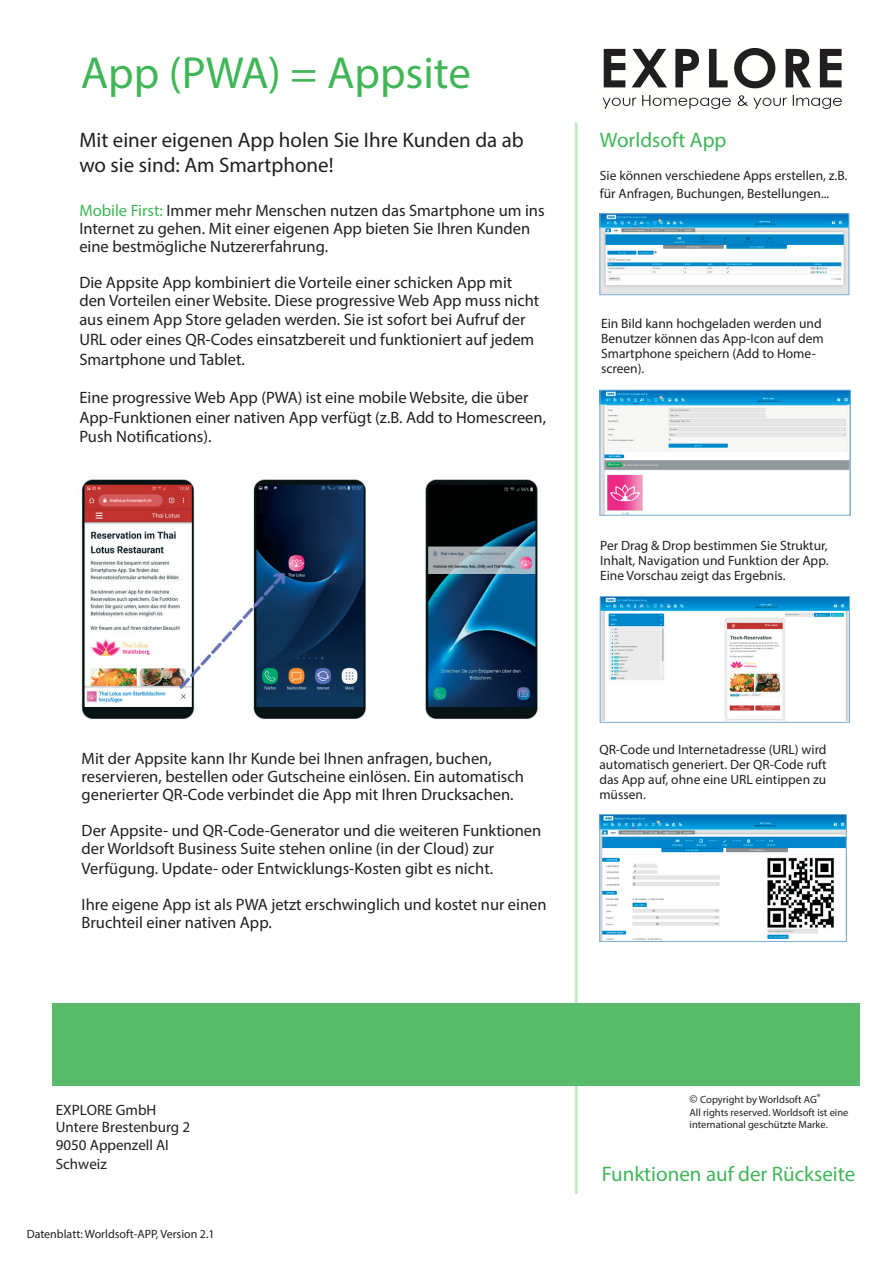
<style>
.page{position:relative;width:893px;height:1263px;background:#fff}
.page>*{position:absolute;margin:0;border:0;box-sizing:border-box;transform-origin:0 0}
.t1{font:45px "Myriad Pro";color:#40b657}
.t2{font:21px/25.2px "Myriad Pro";color:#231f20}
.t3{font:21px "Myriad Pro";color:#40b657}
.t4{font:16.5px/18px "Myriad Pro";color:#231f20}
.t5{font:15px/18px "Myriad Pro";color:#231f20}
.t6{font:13.5px/15px "Myriad Pro";color:#231f20}
.t7{font:12px "Myriad Pro";color:#231f20}
.t8{font:10.5px/12.6px "Myriad Pro";color:#231f20}
.s1{color:#40b657}
.s2{font-size:12px}
</style>
<div class="page">
<hr style="left:575px;top:122px;width:3px;height:1072px;background:#40b657">
<div style="left:52px;top:1003px;width:808px;height:83px;background:#55bb69"></div>
<img style="left:602px;top:215px;width:245px;height:78px">
<div style="left:600px;top:213px;width:249px;height:82px;border:1px solid #79add7"></div>
<img style="left:602px;top:392px;width:247px;height:122px">
<div style="left:600px;top:390px;width:251px;height:126px;border:1px solid #79add7"></div>
<img style="left:601px;top:816px;width:244px;height:124px">
<div style="left:599px;top:814px;width:248px;height:128px;border:1px solid #79add7"></div>
<img style="left:602px;top:598px;width:246px;height:123px">
<div style="left:600px;top:596px;width:250px;height:127px;border:1px solid #79add7"></div>
<img style="left:81px;top:479px;width:457px;height:241px">
<img style="left:602px;top:48px;width:240px;height:61px">
<h1 class="t1" style="left:81px;top:45px;width:392px">App (PWA) = Appsite</h1>
<p class="t2" style="left:79px;top:127px;width:446px">Mit einer eigenen App holen Sie Ihre Kunden da ab wo sie sind: Am Smartphone!</p>
<p class="t4" style="left:79px;top:201px;width:467px"><span class="s1">Mobile First:</span> Immer mehr Menschen nutzen das Smartphone um ins<br>Internet zu gehen. Mit einer eigenen App bieten Sie Ihren Kunden eine bestmögliche Nutzererfahrung.</p>
<p class="t4" style="left:79px;top:273px;width:461px">Die Appsite App kombiniert die Vorteile einer schicken App mit den Vorteilen einer Website. Diese progressive Web App muss nicht</p>
<p class="t4" style="left:79px;top:310px;width:456px;line-height:19.8px">aus einem App Store geladen werden. Sie ist sofort bei Aufruf der<br>URL oder eines QR-Codes einsatzbereit und funktioniert auf jedem<br>Smartphone und Tablet.</p>
<p class="t4" style="left:79px;top:387px;width:468px;line-height:19.8px">Eine progressive Web App (PWA) ist eine mobile Website, die über<br>App-Funktionen einer nativen App verfügt (z.B. Add to Homescreen,<br>Push Notifications).</p>
<p class="t3" style="left:600px;top:127px;width:128px">Worldsoft App</p>
<p class="t6" style="left:600px;top:166px;width:249px;line-height:18px">Sie können verschiedene Apps erstellen, z.B. für Anfragen, Buchungen, Bestellungen...</p>
<p class="t6" style="left:601px;top:316px;width:224px">Ein Bild kann hochgeladen werden und<br>Benutzer können das App-Icon auf dem<br>Smartphone speichern (Add to Home&shy;screen).</p>
<p class="t6" style="left:600px;top:538px;width:230px;text-align:justify">Per Drag &amp; Drop bestimmen Sie Struktur, Inhalt, Navigation und Funktion der App.<br>Eine Vorschau zeigt das Ergebnis.</p>
<p class="t4" style="left:82px;top:749px;width:444px">Mit der Appsite kann Ihr Kunde bei Ihnen anfragen, buchen, reservieren, bestellen oder Gutscheine einlösen. Ein automatisch generierter QR-Code verbindet die App mit Ihren Drucksachen.</p>
<p class="t4" style="left:82px;top:821px;width:461px">Der Appsite- und QR-Code-Generator und die weiteren Funktionen der Worldsoft Business Suite stehen online (in der Cloud) zur</p>
<p class="t4" style="left:82px;top:850px;width:467px;line-height:36px">Verfügung. Update- oder Entwicklungs-Kosten gibt es nicht.<br>Ihre eigene App ist als PWA jetzt erschwinglich und kostet nur einen</p>
<p class="t4" style="left:82px;top:913px;width:192px">Bruchteil einer nativen App.</p>
<p class="t6" style="left:599px;top:742px;width:229px;text-align:justify">QR-Code und Internetadresse (URL) wird automatisch generiert. Der QR-Code ruft das App auf, ohne eine URL eintippen zu müssen.</p>
<p class="t5" style="left:56px;top:1100px;width:136px">EXPLORE GmbH<br>Untere Brestenburg 2<br>9050 Appenzell AI<br>Schweiz</p>
<p class="t7" style="left:27px;top:1227px;width:190px">Datenblatt: Worldsoft-APP, Version 2.1</p>
<p class="t8" style="left:690px;top:1093px;width:160px"><span class="s2">©</span> Copyright by Worldsoft AG<sup>®<br></sup>All rights reserved. Worldsoft ist eine international geschützte Marke.</p>
<p class="t3" style="left:602px;top:1161px;width:255px">Funktionen auf der Rückseite</p>
</div>
